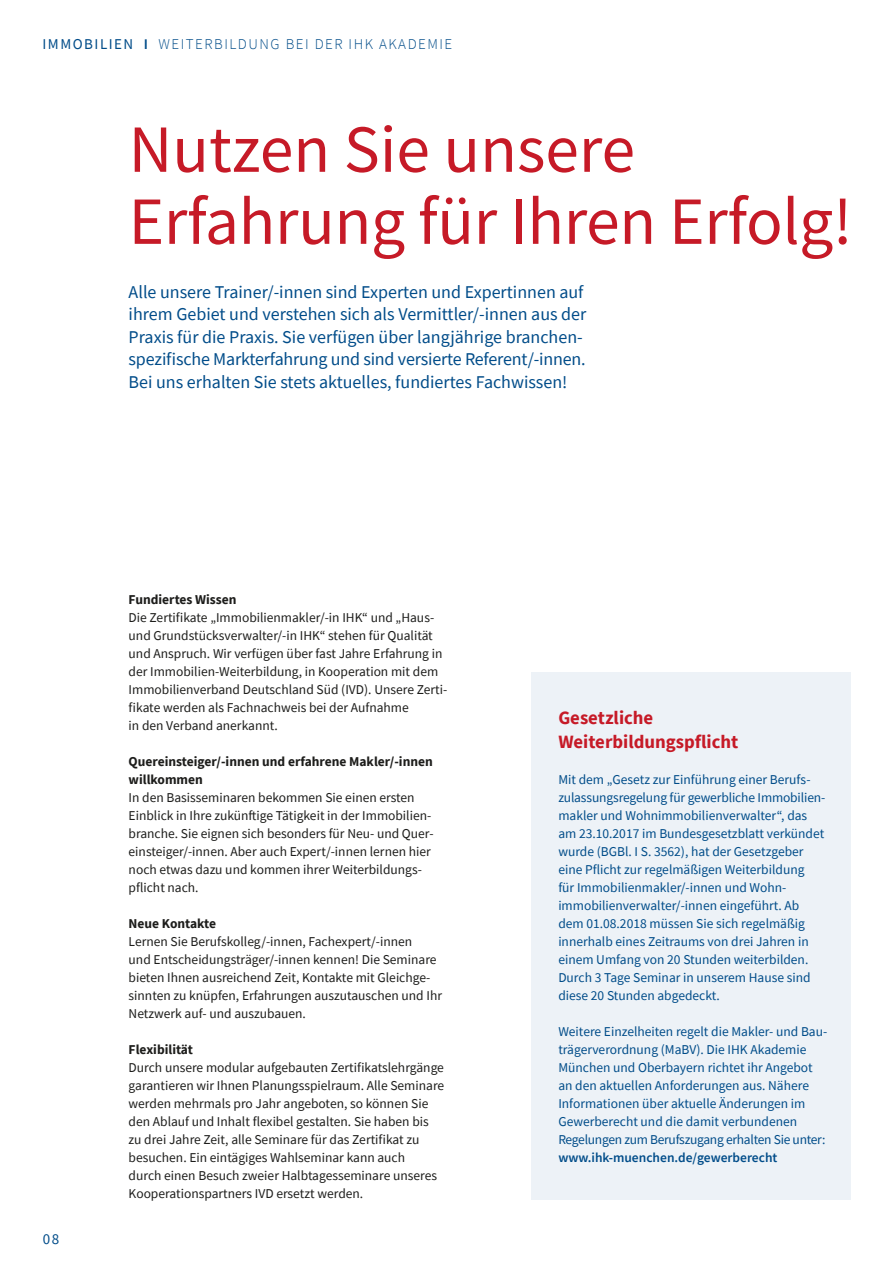
<style>
.page{position:relative;width:893px;height:1263px;background:#fff}
.page>*{position:absolute;margin:0;border:0;box-sizing:border-box;transform-origin:0 0}
.t1{font:67.5px/72px "Source Sans Pro";letter-spacing:-.005em;color:#c61a27}
.t2{font:700 18.75px/24px "Source Sans Pro";color:#c61a27}
.t3{font:18px/22.5px "Source Sans Pro";color:#004c89}
.t4{font:300 15px "Source Sans Pro";letter-spacing:.1em;color:#004c89}
.t5{font:15px "Source Sans Pro";color:#004c89}
.t6{font:13.5px/18px "Source Sans Pro";color:#1d1d1b}
.t7{font:13.5px/18px "Source Sans Pro";color:#004c89}
.t8{font:700 13.5px/18px "Source Sans Pro";color:#1d1d1b}
.t9{font:600 13.5px "Source Sans Pro";color:#004c89}
.s1{font-weight:400}
.s2{font-weight:600;font-size:18.75px}
</style>
<div class="page">
<div style="left:531px;top:672px;width:319px;height:527px;background:#edf2f7"></div>
<p class="t4" style="left:43px;top:35px;width:411px"><span class="s1">IMMOBILIEN</span> <span class="s2">I</span> WEITERBILDUNG BEI DER IHK AKADEMIE</p>
<h1 class="t1" style="left:129px;top:113px;width:725px">Nutzen Sie unsere<br>Erfahrung für Ihren Erfolg!</h1>
<p class="t3" style="left:129px;top:280px;width:459px">Alle unsere Trainer/-innen sind Experten und Expertinnen auf ihrem Gebiet und verstehen sich als Vermittler/-innen aus der Praxis für die Praxis. Sie verfügen über langjährige branchen&shy;spezifische Markterfahrung und sind versierte Referent/-innen.<br>Bei uns erhalten Sie stets aktuelles, fundiertes Fachwissen!</p>
<p class="t5" style="left:43px;top:1230px;width:18px">08</p>
<p class="t8" style="left:129px;top:590px;width:110px">Fundiertes Wissen</p>
<p class="t6" style="left:129px;top:608px;width:320px">Die Zertifikate „Immobilienmakler/-in IHK“ und „Haus&shy;und Grundstücksverwalter/-in IHK“ stehen für Qualität und Anspruch. Wir verfügen über fast Jahre Erfahrung in der Immobilien-Weiterbildung, in Kooperation mit dem Immobilienverband Deutschland Süd (IVD). Unsere Zerti&shy;fikate werden als Fachnachweis bei der Aufnahme<br>in den Verband anerkannt.</p>
<p class="t8" style="left:129px;top:752px;width:306px">Quereinsteiger/-innen und erfahrene Makler/-innen willkommen</p>
<p class="t6" style="left:129px;top:788px;width:306px">In den Basisseminaren bekommen Sie einen ersten Einblick in Ihre zukünftige Tätigkeit in der Immobilien&shy;branche. Sie eignen sich besonders für Neu- und Quer&shy;einsteiger/-innen. Aber auch Expert/-innen lernen hier noch etwas dazu und kommen ihrer Weiterbildungs&shy;pflicht nach.</p>
<p class="t8" style="left:129px;top:914px;width:89px">Neue Kontakte</p>
<p class="t6" style="left:129px;top:932px;width:315px">Lernen Sie Berufskolleg/-innen, Fachexpert/-innen<br>und Entscheidungsträger/-innen kennen! Die Seminare bieten Ihnen ausreichend Zeit, Kontakte mit Gleichge&shy;sinnten zu knüpfen, Erfahrungen auszutauschen und Ihr Netzwerk auf- und auszubauen.</p>
<p class="t8" style="left:129px;top:1040px;width:66px">Flexibilität</p>
<p class="t6" style="left:129px;top:1058px;width:317px">Durch unsere modular aufgebauten Zertifikatslehrgänge garantieren wir Ihnen Planungsspielraum. Alle Seminare werden mehrmals pro Jahr angeboten, so können Sie den Ablauf und Inhalt flexibel gestalten. Sie haben bis zu drei Jahre Zeit, alle Seminare für das Zertifikat zu besuchen. Ein eintägiges Wahlseminar kann auch<br>durch einen Besuch zweier Halbtagesseminare unseres Kooperationspartners IVD ersetzt werden.</p>
<h2 class="t2" style="left:558px;top:705px;width:182px">Gesetzliche<br>Weiterbildungspflicht</h2>
<p class="t7" style="left:558px;top:770px;width:268px">Mit dem „Gesetz zur Einführung einer Berufs&shy;zulassungsregelung für gewerbliche Immobilien&shy;makler und Wohnimmobilienverwalter“, das am 23.10.2017 im Bundesgesetzblatt verkündet wurde (BGBl. I S. 3562), hat der Gesetzgeber eine Pflicht zur regelmäßigen Weiterbildung<br>für Immobilienmakler/-innen und Wohn&shy;immobilienverwalter/-innen eingeführt. Ab dem 01.08.2018 müssen Sie sich regelmäßig innerhalb eines Zeitraums von drei Jahren in einem Umfang von 20 Stunden weiterbilden.<br>Durch 3 Tage Seminar in unserem Hause sind diese 20 Stunden abgedeckt.</p>
<p class="t7" style="left:558px;top:1022px;width:270px">Weitere Einzelheiten regelt die Makler- und Bau&shy;trägerverordnung (MaBV). Die IHK Akademie München und Oberbayern richtet ihr Angebot an den aktuellen Anforderungen aus. Nähere Informationen über aktuelle Änderungen im Gewerberecht und die damit verbundenen Regelungen zum Berufszugang erhalten Sie unter:</p>
<p class="t9" style="left:558px;top:1148px;width:221px">www.ihk-muenchen.de/gewerberecht</p>
</div>
